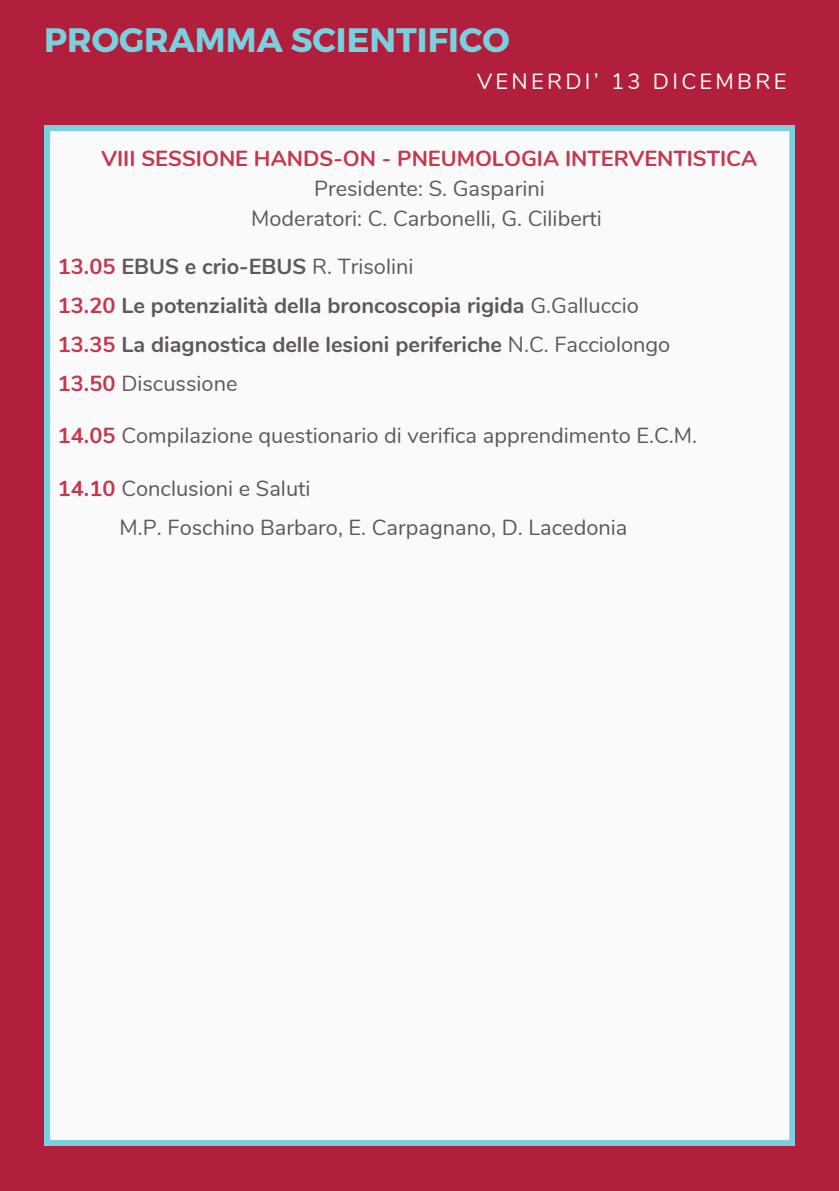
<style>
.page{position:relative;width:839px;height:1191px;background:#fff}
.page>*{position:absolute;margin:0;border:0;box-sizing:border-box;transform-origin:0 0}
.t1{font:700 34px "Montserrat";color:#7bd0de}
.t2{font:22px "Nunito";letter-spacing:.15em;color:#fafafa}
.t3{font:21.8px "Nunito";color:#60575c}
.t4{font:700 21.8px "Nunito";color:#60575c}
.t5{font:700 21.8px "Nunito";color:#c6364e}
.s1{color:#c6364e}
.s2{font-weight:400}
.s3{font-weight:700;color:#c6364e}
</style>
<div class="page">
<div style="left:0;top:0;width:838px;height:1191px;background:#b21f3c"></div>
<div style="left:44px;top:125px;width:750px;height:1021px;background:#fafafa"></div>
<h1 class="t1" style="left:44px;top:18px;width:467px">PROGRAMMA SCIENTIFICO</h1>
<h2 class="t2" style="left:477px;top:67px;width:311px">VENERDI’ 13 DICEMBRE</h2>
<p class="t5" style="left:102px;top:144px;width:657px">VIII SESSIONE HANDS-ON - PNEUMOLOGIA INTERVENTISTICA</p>
<p class="t3" style="left:314px;top:174px;width:232px">Presidente: S. Gasparini</p>
<p class="t3" style="left:251px;top:204px;width:352px">Moderatori: C. Carbonelli, G. Ciliberti</p>
<p class="t4" style="left:58px;top:252px;width:357px"><span class="s1">13.05</span> EBUS e crio-EBUS <span class="s2">R. Trisolini</span></p>
<p class="t4" style="left:58px;top:291px;width:582px"><span class="s1">13.20</span> Le potenzialità della broncoscopia rigida <span class="s2">G.Galluccio</span></p>
<p class="t4" style="left:58px;top:330px;width:614px"><span class="s1">13.35</span> La diagnostica delle lesioni periferiche <span class="s2">N.C. Facciolongo</span></p>
<p class="t3" style="left:58px;top:369px;width:181px"><span class="s3">13.50</span> Discussione</p>
<p class="t3" style="left:58px;top:421px;width:640px"><span class="s3">14.05</span> Compilazione questionario di verifica apprendimento E.C.M.</p>
<p class="t3" style="left:58px;top:474px;width:254px"><span class="s3">14.10</span> Conclusioni e Saluti</p>
<p class="t3" style="left:120px;top:513px;width:509px">M.P. Foschino Barbaro, E. Carpagnano, D. Lacedonia</p>
</div>
